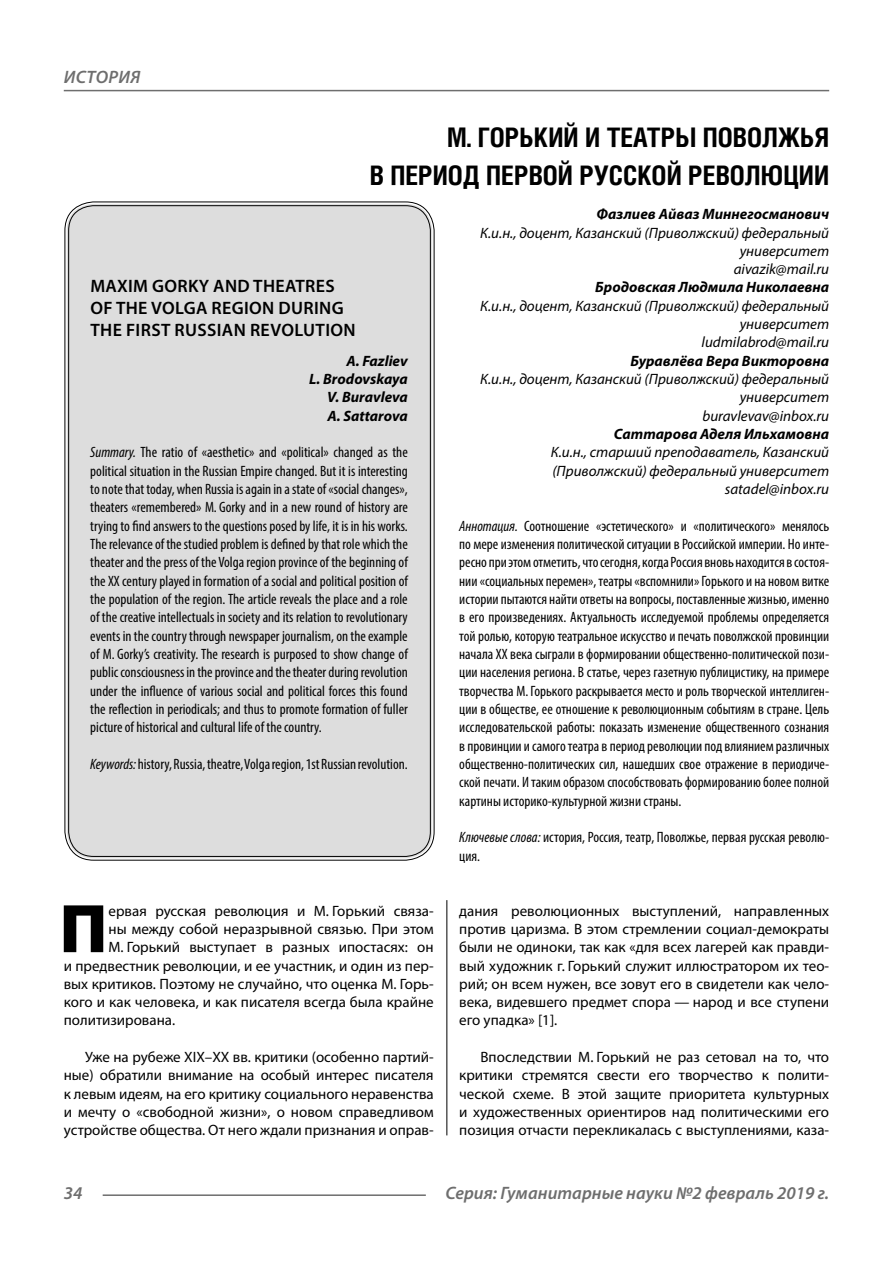
<style>
.page{position:relative;width:893px;height:1263px;background:#fff}
.page>*{position:absolute;margin:0;border:0;box-sizing:border-box;transform-origin:0 0}
.Bukvica{font:900 69.3px "Myriad Pro";color:#000}
.Header{font:700 27px/37.5px "Helios Cond";color:#000;text-align:right}
.Header-eng{font:600 18px/21.6px "Myriad Pro";letter-spacing:.02em;color:#000}
.t1{font:italic 600 18px "Myriad Pro";color:#6e6e6e}
.Annotation-rus{font:condensed 15px/18.3px "Myriad Pro";color:#000;text-align:justify}
.Annotation-eng{font:condensed 15px/18.3px "Myriad Pro";color:#000;text-align:justify}
.Normal{font:15px/18.3px "Myriad Pro";color:#000;text-align:justify}
.Bukvica-2{font:15px "Myriad Pro";color:#000}
.Author-doc{font:italic 15px/18.3px "Myriad Pro";color:#000;text-align:right}
.Author{font:italic 700 15px "Myriad Pro";color:#000}
.Author-email{font:italic 15px "Myriad Pro";color:#000}
.Author-eng{font:italic 700 15px "Myriad Pro";color:#000}
.s1{font-style:italic}
</style>
<div class="page">
<hr style="left:446px;top:128px;width:1px;height:1007px;background:#000">
<div style="left:43px;top:0;width:786px;height:900px;background:#fff"></div>
<div style="left:67px;top:204px;width:365px;height:654px;background:#ddd;border-radius:27px"></div>
<hr style="left:103px;top:1194px;width:323px;height:2px;background:#6e6e6e">
<hr style="left:64px;top:90px;width:765px;height:1px;background:#6e6e6e">
<p class="t1" style="left:64px;top:66px;width:24px">История</p>
<p class="Header" style="left:370px;top:118px;width:461px">М. ГОРЬКИЙ И ТЕАТРЫ ПОВОЛЖЬЯ<br>В ПЕРИОД ПЕРВОЙ РУССКОЙ РЕВОЛЮЦИИ</p>
<p class="Author" style="left:597px;top:204px;width:234px">Фазлиев Айваз Миннегосманович</p>
<p class="Author-doc" style="left:480px;top:223px;width:351px">К.и.н., доцент, Казанский (Приволжский) федеральный университет</p>
<p class="Author-email" style="left:734px;top:260px;width:97px">aivazik@mail.ru</p>
<p class="Author" style="left:595px;top:278px;width:235px">Бродовская Людмила Николаевна</p>
<p class="Author-doc" style="left:480px;top:296px;width:351px">К.и.н., доцент, Казанский (Приволжский) федеральный университет</p>
<p class="Author-email" style="left:702px;top:333px;width:129px">ludmilabrod@mail.ru</p>
<p class="Author" style="left:630px;top:351px;width:200px">Буравлёва Вера Викторовна</p>
<p class="Author-doc" style="left:480px;top:370px;width:351px">К.и.н., доцент, Казанский (Приволжский) федеральный университет</p>
<p class="Author-email" style="left:702px;top:406px;width:128px">buravlevav@inbox.ru</p>
<p class="Author" style="left:614px;top:424px;width:217px">Саттарова Аделя Ильхамовна</p>
<p class="Author-doc" style="left:551px;top:443px;width:280px;text-align:left">К.и.н., старший преподаватель, Казанский (Приволжский) федеральный университет</p>
<p class="Author-email" style="left:725px;top:480px;width:106px">satadel@inbox.ru</p>
<p class="Annotation-rus" style="left:459px;top:516px;width:371px"><span class="s1">Аннотация.</span> Соотношение «эстетического» и «политического» менялось по мере изменения политической ситуации в Российской империи. Но инте‑ ресно при этом отметить, что сегодня, когда Россия вновь находится в состоя‑ нии «социальных перемен», театры «вспомнили» Горького и на новом витке истории пытаются найти ответы на вопросы, поставленные жизнью, именно в его произведениях. Актуальность исследуемой проблемы определяется той ролью, которую театральное искусство и печать поволжской провинции начала ХХ века сыграли в формировании общественно-политической пози‑ ции населения региона. В статье, через газетную публицистику, на примере творчества М. Горького раскрывается место и роль творческой интеллиген‑ ции в обществе, ее отношение к революционным событиям в стране. Цель исследовательской работы: показать изменение общественного сознания в провинции и самого театра в период революции под влиянием различных общественно-политических сил, нашедших свое отражение в периодиче‑ ской печати. И таким образом способствовать формированию более полной картины историко-культурной жизни страны.</p>
<p class="Annotation-rus" style="left:459px;top:828px;width:371px"><span class="s1">Ключевые слова:</span> история, Россия, театр, Поволжье, первая русская револю‑ ция.</p>
<p class="Header-eng" style="left:90px;top:275px;width:267px">MAXIM GORKY AND THEATRES<br>OF THE VOLGA REGION DURING<br>THE FIRST RUSSIAN REVOLUTION</p>
<p class="Author-eng" style="left:347px;top:351px;width:63px">A. Fazliev</p>
<p class="Author-eng" style="left:309px;top:369px;width:100px">L. Brodovskaya</p>
<p class="Author-eng" style="left:327px;top:388px;width:82px">V. Buravleva</p>
<p class="Author-eng" style="left:327px;top:406px;width:82px">A. Sattarova</p>
<p class="Annotation-eng" style="left:90px;top:443px;width:319px"><span class="s1">Summary.</span> The ratio of «aesthetic» and «political» changed as the political situation in the Russian Empire changed. But it is interesting to note that today, when Russia is again in a state of «social changes», theaters «remembered» M. Gorky and in a new round of history are trying to find answers to the questions posed by life, it is in his works.<br>The relevance of the studied problem is defined by that role which the theater and the press of the Volga region province of the beginning of the XX century played in formation of a social and political position of the population of the region. The article reveals the place and a role of the creative intellectuals in society and its relation to revolutionary events in the country through newspaper journalism, on the example of M. Gorky’s creativity. The research is purposed to show change of public consciousness in the province and the theater during revolution under the influence of various social and political forces this found the reflection in periodicals; and thus to promote formation of fuller picture of historical and cultural life of the country.</p>
<p class="Annotation-eng" style="left:90px;top:755px;width:319px"><span class="s1">Keywords:</span> history, Russia, theatre, Volga region, 1st Russian revolution.</p>
<p class="Bukvica" style="left:59px;top:882px;width:50px">П</p>
<p class="Bukvica-2" style="left:109px;top:901px;width:327px">ервая русская революция и М. Горький связа-</p>
<p class="Bukvica-2" style="left:109px;top:919px;width:327px">ны между собой неразрывной связью. При этом</p>
<p class="Bukvica-2" style="left:109px;top:938px;width:327px">М. Горький выступает в разных ипостасях: он</p>
<p class="Bukvica-2" style="left:64px;top:956px;width:371px">и предвестник революции, и ее участник, и один из пер-</p>
<p class="Bukvica-2" style="left:64px;top:974px;width:371px">вых критиков. Поэтому не случайно, что оценка М. Горь-</p>
<p class="Bukvica-2" style="left:64px;top:993px;width:371px">кого и как человека, и как писателя всегда была крайне</p>
<p class="Bukvica-2" style="left:64px;top:1011px;width:113px">политизирована.</p>
<p class="Normal" style="left:64px;top:1048px;width:371px;text-indent:21px">Уже на рубеже ХIХ–ХХ вв. критики (особенно партий&shy;ные) обратили внимание на особый интерес писателя к левым идеям, на его критику социального неравенства и мечту о «свободной жизни», о новом справедливом устройстве общества. От него ждали признания и оправ-</p>
<p class="Normal" style="left:459px;top:901px;width:371px">дания революционных выступлений, направленных против царизма. В этом стремлении социал-демократы были не одиноки, так как «для всех лагерей как правди&shy;вый художник г. Горький служит иллюстратором их тео&shy;рий; он всем нужен, все зовут его в свидетели как чело&shy;века, видевшего предмет спора — народ и все ступени его упадка» [1].</p>
<p class="Normal" style="left:459px;top:1048px;width:371px;text-indent:21px">Впоследствии М. Горький не раз сетовал на то, что критики стремятся свести его творчество к полити&shy;ческой схеме. В этой защите приоритета культурных и художественных ориентиров над политическими его позиция отчасти перекликалась с выступлениями, каза-</p>
<p class="t1" style="left:64px;top:1182px;width:20px">34</p>
<p class="t1" style="left:445px;top:1182px;width:385px">Серия: Гуманитарные науки №2 февраль 2019 г.</p>
</div>
